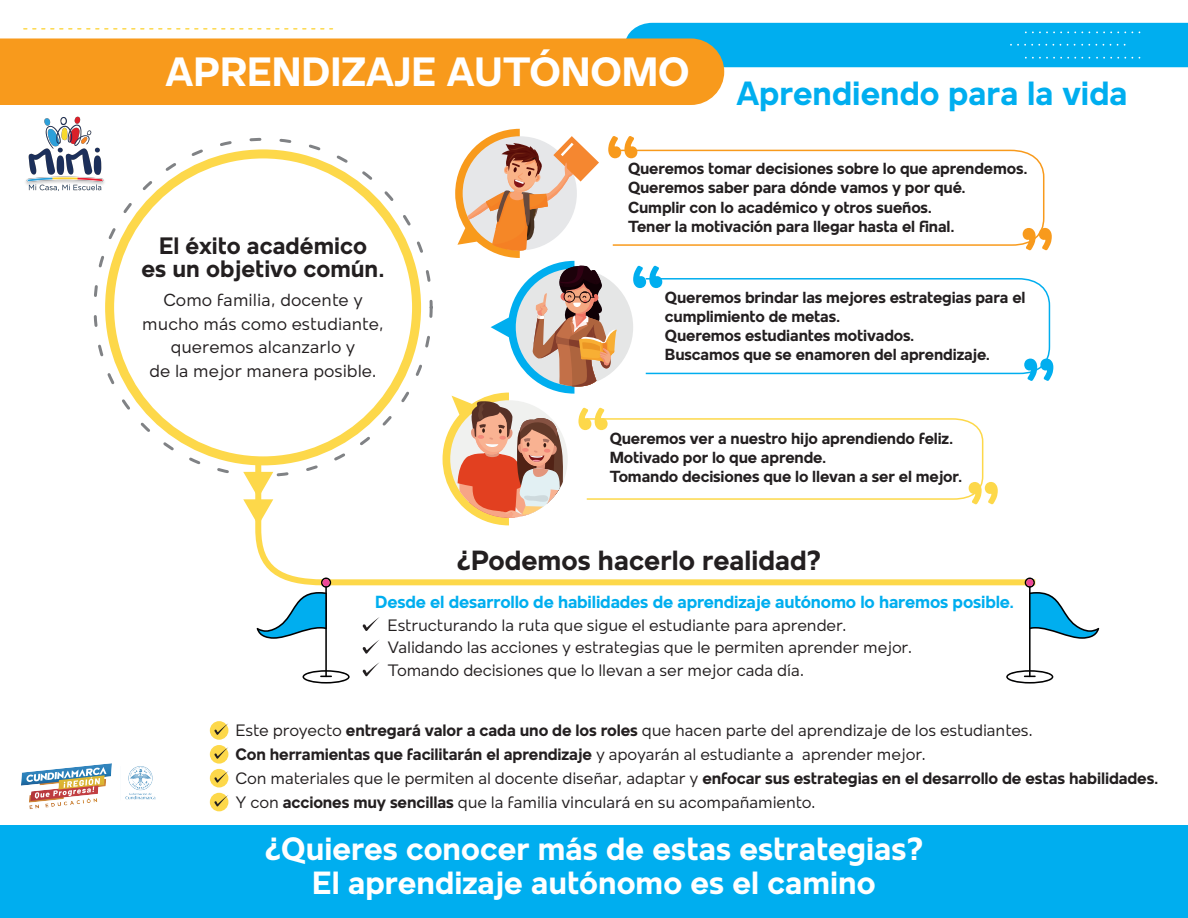
<style>
.page{position:relative;width:1188px;height:918px;background:#fff}
.page>*{position:absolute;margin:0;border:0;box-sizing:border-box;transform-origin:0 0}
.t1{font:700 42px "Mollen Personal Use";color:#fff}
.t2{font:700 34.5px "Mollen Personal Use";color:#00aeef}
.t3{font:700 33px/34.5px "Mollen Personal Use";color:#fff;text-align:center}
.t4{font:700 28.5px "Mollen Personal Use";color:#231f20}
.t5{font:700 24.45px/23.5px "Mollen Personal Use";color:#231f20;text-align:center}
.t6{font:18px/23.5px "Mollen Personal Use";color:#231f20;text-align:center}
.t7{font:700 18px "Mollen Personal Use";letter-spacing:-.01em;color:#00aeef}
.t8{font:16.95px/24px "Mollen Personal Use";letter-spacing:-.01em;color:#231f20}
.t9{font:700 16.5px/19.2px "Mollen Personal Use";letter-spacing:-.01em;color:#231f20}
.s1{font-weight:700}
</style>
<div class="page">
<svg style="left:252px;top:455px;width:780px;height:131px"></svg>
<div style="left:0;top:826px;width:1188px;height:92px;background:#00aeef"></div>
<div style="left:0;top:38px;width:724px;height:67px;background:#f89a1c"></div>
<svg style="left:625px;top:23px;width:563px;height:44px;background:#1cacd9"></svg>
<svg style="left:24px;top:28px;width:308px;height:2px"></svg>
<div style="left:105px;top:149px;width:316px;height:316px;border:9px solid #fdd84a;border-radius:50%"></div>
<svg style="left:443px;top:129px;width:610px;height:396px"></svg>
<svg style="left:362px;top:617px;width:18px;height:14px"></svg>
<svg style="left:362px;top:640px;width:17px;height:14px"></svg>
<svg style="left:362px;top:662px;width:18px;height:14px"></svg>
<svg style="left:243px;top:472px;width:30px;height:53px"></svg>
<hr style="left:1029px;top:586px;width:2px;height:91px;background:#000001">
<svg style="left:1025px;top:578px;width:74px;height:65px"></svg>
<svg style="left:1006px;top:670px;width:47px;height:14px"></svg>
<div style="left:1026px;top:579px;width:7px;height:7px;background:#ed4799;border-radius:50%"></div>
<div style="left:210px;top:721px;width:18px;height:19px;background:#fdd84a;border-radius:50%"></div>
<svg style="left:214px;top:723px;width:14px;height:12px"></svg>
<div style="left:210px;top:793px;width:18px;height:18px;background:#fdd84a;border-radius:50%"></div>
<svg style="left:214px;top:795px;width:14px;height:12px"></svg>
<svg style="left:210px;top:745px;width:18px;height:19px"></svg>
<svg style="left:214px;top:747px;width:14px;height:12px"></svg>
<div style="left:210px;top:769px;width:18px;height:18px;background:#fdd84a;border-radius:50%"></div>
<svg style="left:214px;top:771px;width:14px;height:12px"></svg>
<hr style="left:325px;top:586px;width:2px;height:91px;background:#000001">
<svg style="left:257px;top:578px;width:74px;height:65px"></svg>
<svg style="left:303px;top:670px;width:47px;height:14px"></svg>
<div style="left:323px;top:579px;width:7px;height:7px;background:#ed4799;border-radius:50%"></div>
<img style="left:9px;top:763px;width:160px;height:63px">
<img style="left:25px;top:116px;width:80px;height:75px">
<h1 class="t1" style="left:166px;top:48px;width:526px">APRENDIZAJE AUTÓNOMO</h1>
<h2 class="t2" style="left:736px;top:74px;width:393px">Aprendiendo para la vida</h2>
<h3 class="t5" style="left:141px;top:233px;width:245px">El éxito académico<br>es un objetivo común.</h3>
<p class="t6" style="left:142px;top:288px;width:243px">Como familia, docente y mucho más como estudiante, queremos alcanzarlo y<br>de la mejor manera posible.</p>
<p class="t9" style="left:628px;top:159px;width:401px">Queremos tomar decisiones sobre lo que aprendemos.<br>Queremos saber para dónde vamos y por qué.<br>Cumplir con lo académico y otros sueños.<br>Tener la motivación para llegar hasta el final.</p>
<p class="t9" style="left:665px;top:287px;width:362px">Queremos brindar las mejores estrategias para el cumplimiento de metas.<br>Queremos estudiantes motivados.<br>Buscamos que se enamoren del aprendizaje.</p>
<p class="t9" style="left:610px;top:428px;width:354px">Queremos ver a nuestro hijo aprendiendo feliz.<br>Motivado por lo que aprende.<br>Tomando decisiones que lo llevan a ser el mejor.</p>
<h3 class="t4" style="left:457px;top:544px;width:366px">¿Podemos hacerlo realidad?</h3>
<p class="t7" style="left:375px;top:592px;width:640px">Desde el desarrollo de habilidades de aprendizaje autónomo lo haremos posible.</p>
<p class="t8" style="left:388px;top:613px;width:526px;line-height:22.5px">Estructurando la ruta que sigue el estudiante para aprender.<br>Validando las acciones y estrategias que le permiten aprender mejor.<br>Tomando decisiones que lo llevan a ser mejor cada día.</p>
<p class="t8" style="left:235px;top:718px;width:925px">Este proyecto <span class="s1">entregará valor a cada uno de los roles</span> que hacen parte del aprendizaje de los estudiantes.<br><span class="s1">Con herramientas que facilitarán el aprendizaje</span> y apoyarán al estudiante a aprender mejor.<br>Con materiales que le permiten al docente diseñar, adaptar y <span class="s1">enfocar sus estrategias en el desarrollo de estas habilidades.<br></span>Y con <span class="s1">acciones muy sencillas</span> que la familia vinculará en su acompañamiento.</p>
<h3 class="t3" style="left:265px;top:831px;width:660px">¿Quieres conocer más de estas estrategias?<br>El aprendizaje autónomo es el camino</h3>
</div>
